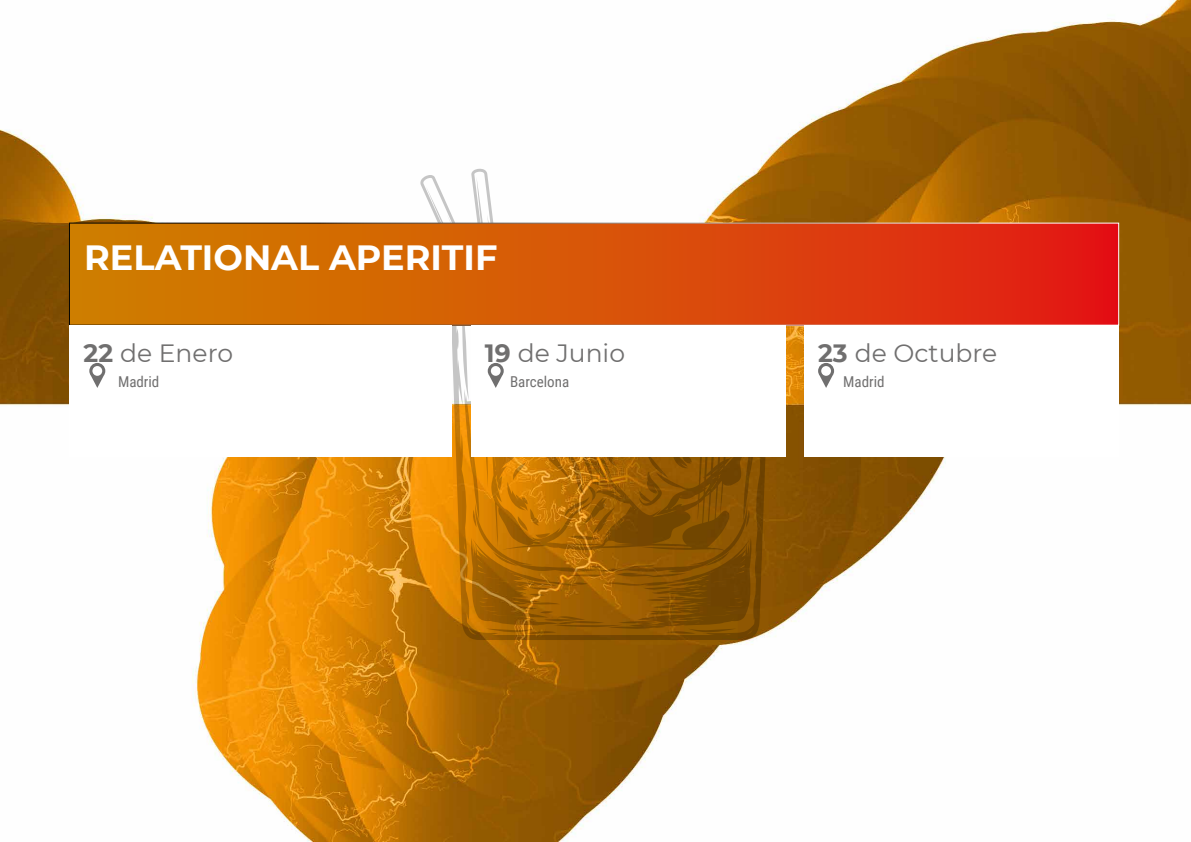
<style>
.page{position:relative;width:1191px;height:842px;background:#fff}
.page>*{position:absolute;margin:0;border:0;box-sizing:border-box;transform-origin:0 0}
.t1{font:700 35px "Montserrat";color:#fff}
.t2{font:25px "Montserrat";color:#706f6f}
.t3{font:15px "Roboto Condensed";color:#706f6f}
.s1{font-weight:700}
</style>
<div class="page">
<img style="left:0;top:0;width:1191px;height:842px">
<svg style="left:420px;top:169px;width:350px;height:471px"></svg>
<div style="left:69px;top:223px;width:1049px;height:102px;background:linear-gradient(to right,#ce8600,#e31c15)"></div>
<div style="left:69px;top:325px;width:383px;height:131px;background:#fff"></div>
<div style="left:471px;top:325px;width:314px;height:131px;background:#fff"></div>
<div style="left:804px;top:325px;width:314px;height:131px;background:#fff"></div>
<svg style="left:488px;top:363px;width:16px;height:25px"></svg>
<svg style="left:818px;top:363px;width:16px;height:25px"></svg>
<svg style="left:89px;top:363px;width:16px;height:25px"></svg>
<h1 class="t1" style="left:84px;top:233px;width:415px">RELATIONAL APERITIF</h1>
<p class="t2" style="left:84px;top:336px;width:151px"><span class="s1">22</span> de Enero</p>
<p class="t3" style="left:118px;top:371px;width:43px">Madrid</p>
<p class="t2" style="left:485px;top:336px;width:142px"><span class="s1">19</span> de Junio</p>
<p class="t3" style="left:510px;top:371px;width:61px">Barcelona</p>
<p class="t2" style="left:818px;top:336px;width:181px"><span class="s1">23</span> de Octubre</p>
<p class="t3" style="left:843px;top:371px;width:43px">Madrid</p>
</div>
